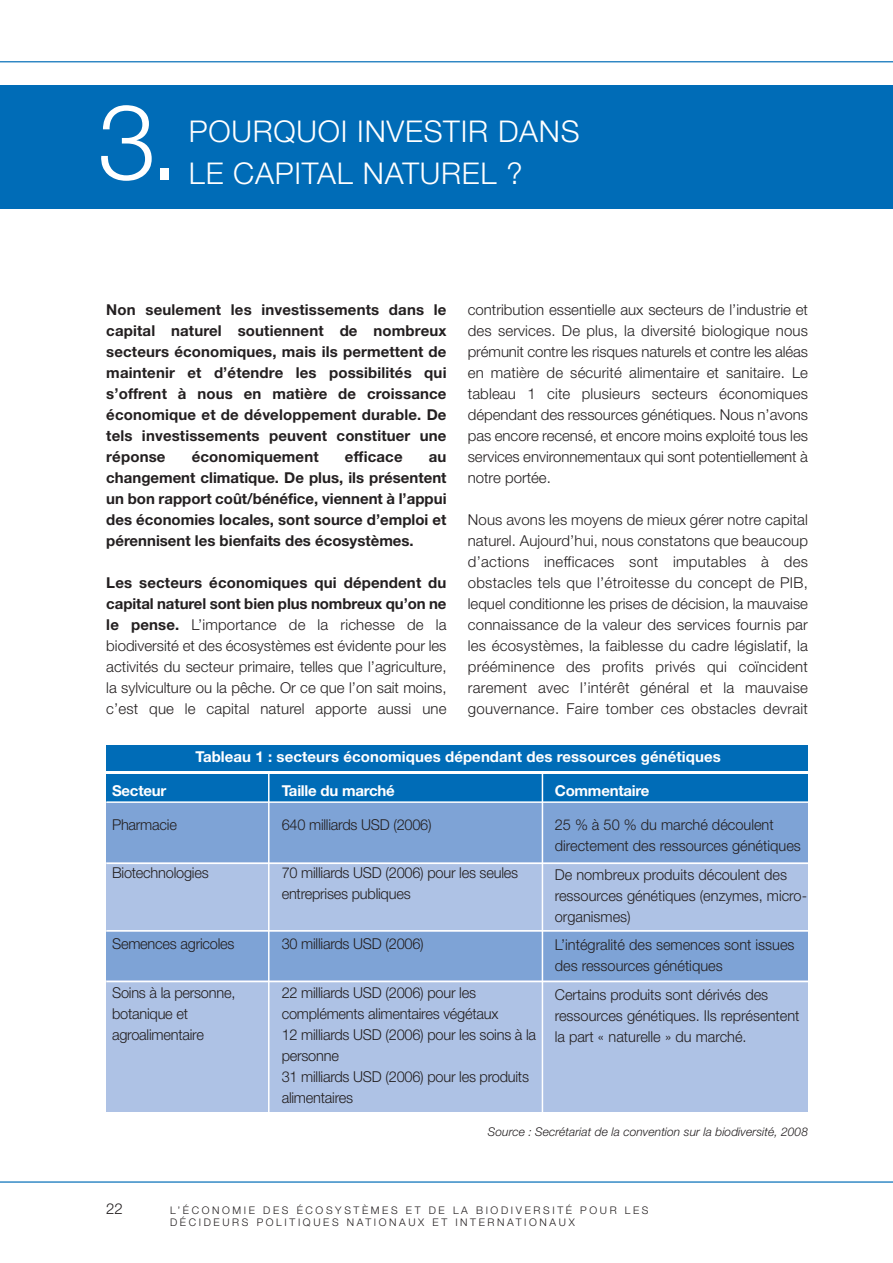
<style>
.page{position:relative;width:893px;height:1263px;background:#fff}
.page>*{position:absolute;margin:0;border:0;box-sizing:border-box;transform-origin:0 0}
.t1{font:300 105px "Helvetica Neue";color:#fff}
.t2{font:300 30px "Helvetica Neue";letter-spacing:.025em;color:#fff}
.t3{font:300 15px/21px "Helvetica Neue";color:#231f20}
.t4{font:700 15px/21px "Helvetica Neue";letter-spacing:.01em;color:#231f20;text-align:justify}
.t5{font:700 15px "Helvetica Neue";letter-spacing:.005em;color:#fff}
.t6{font:700 15px "Helvetica Neue";letter-spacing:-.015em;color:#fff}
.t7{font:italic 300 12px "Helvetica Neue";letter-spacing:.005em;color:#231f20}
.t8{font:300 10.5px/12px "Helvetica Neue";letter-spacing:.25em;color:#231f20}
.s1{font-weight:700}
</style>
<div class="page">
<div style="left:106px;top:913px;width:702px;height:199px;background:#aec2e5"></div>
<div style="left:106px;top:932px;width:702px;height:48px;background:#7ea3d6"></div>
<div style="left:106px;top:838px;width:702px;height:75px;background:#aec2e5"></div>
<div style="left:0;top:85px;width:892px;height:123px;background:#006cb7"></div>
<div style="left:106px;top:745px;width:702px;height:26px;background:#006cb7"></div>
<div style="left:106px;top:774px;width:702px;height:28px;background:#006cb7"></div>
<div style="left:106px;top:802px;width:702px;height:60px;background:#7ea3d6"></div>
<hr style="left:268px;top:773px;width:1px;height:343px;background:#fff">
<hr style="left:542px;top:772px;width:1px;height:347px;background:#fff">
<hr style="left:106px;top:863px;width:724px;height:1px;background:#fff">
<hr style="left:106px;top:981px;width:725px;height:1px;background:#fff">
<hr style="left:106px;top:930px;width:725px;height:2px;background:#fff">
<hr style="left:106px;top:801px;width:724px;height:2px;background:#fff">
<hr style="left:0;top:1181px;width:892px;height:2px;background:#006cb7">
<hr style="left:0;top:61px;width:892px;height:1px;background:#006cb7">
<h1 class="t1" style="left:98px;top:104px;width:83px">3.</h1>
<h2 class="t2" style="left:189px;top:120px;width:392px">POURQUOI INVESTIR DANS</h2>
<h2 class="t2" style="left:189px;top:162px;width:335px">LE CAPITAL NATUREL ?</h2>
<p class="t4" style="left:106px;top:301px;width:342px">Non seulement les investissements dans le capital naturel soutiennent de nombreux secteurs économiques, mais ils permettent de maintenir et d’étendre les possibilités qui s’offrent à nous en matière de croissance économique et de développement durable. De tels investissements peuvent constituer une réponse</p>
<p class="t4" style="left:192px;top:448px;width:128px">économiquement</p>
<p class="t4" style="left:345px;top:448px;width:59px">efficace</p>
<p class="t4" style="left:106px;top:448px;width:342px;text-indent:323px">au changement climatique. De plus, ils présentent un bon rapport coût/bénéfice, viennent à l’appui des économies locales, sont source d’emploi et pérennisent les bienfaits des écosystèmes.</p>
<p class="t3" style="left:106px;top:574px;width:342px;text-align:justify"><span class="s1">Les secteurs économiques qui dépendent du capital naturel sont bien plus nombreux qu’on ne le pense.</span> L’importance de la richesse de la biodiversité et des écosystèmes est évidente pour les activités du secteur primaire, telles que l’agriculture, la sylviculture ou la pêche. Or ce que l’on sait moins, c’est que le capital naturel apporte aussi une</p>
<p class="t3" style="left:468px;top:301px;width:342px;text-align:justify">contribution essentielle aux secteurs de l’industrie et des services. De plus, la diversité biologique nous prémunit contre les risques naturels et contre les aléas en matière de sécurité alimentaire et sanitaire. Le tableau 1 cite plusieurs secteurs économiques dépendant des ressources génétiques. Nous n’avons pas encore recensé, et encore moins exploité tous les services environnementaux qui sont potentiellement à notre portée.</p>
<p class="t3" style="left:468px;top:511px;width:342px;text-align:justify">Nous avons les moyens de mieux gérer notre capital naturel. Aujourd’hui, nous constatons que beaucoup d’actions inefficaces sont imputables à des obstacles tels que l’étroitesse du concept de PIB, lequel conditionne les prises de décision, la mauvaise connaissance de la valeur des services fournis par les écosystèmes, la faiblesse du cadre législatif, la prééminence des profits privés qui coïncident rarement avec l’intérêt général et la mauvaise gouvernance. Faire tomber ces obstacles devrait</p>
<p class="t5" style="left:195px;top:751px;width:527px">Tableau 1 : secteurs économiques dépendant des ressources génétiques</p>
<p class="t6" style="left:555px;top:785px;width:96px">Commentaire</p>
<p class="t3" style="left:555px;top:816px;width:248px">25 % à 50 % du marché découlent directement des ressources génétiques</p>
<p class="t3" style="left:555px;top:866px;width:254px">De nombreux produits découlent des ressources génétiques (enzymes, micro&shy;organismes)</p>
<p class="t3" style="left:555px;top:936px;width:241px">L’intégralité des semences sont issues des ressources génétiques</p>
<p class="t3" style="left:555px;top:986px;width:246px">Certains produits sont dérivés des ressources génétiques. Ils représentent la part « naturelle » du marché.</p>
<p class="t6" style="left:112px;top:785px;width:56px">Secteur</p>
<p class="t3" style="left:112px;top:816px;width:66px">Pharmacie</p>
<p class="t3" style="left:112px;top:864px;width:98px">Biotechnologies</p>
<p class="t6" style="left:282px;top:785px;width:115px">Taille du marché</p>
<p class="t3" style="left:282px;top:816px;width:151px">640 milliards USD (2006)</p>
<p class="t3" style="left:282px;top:864px;width:238px">70 milliards USD (2006) pour les seules entreprises publiques</p>
<p class="t3" style="left:282px;top:935px;width:144px">30 milliards USD (2006)</p>
<p class="t3" style="left:282px;top:984px;width:256px">22 milliards USD (2006) pour les compléments alimentaires végétaux<br>12 milliards USD (2006) pour les soins à la personne<br>31 milliards USD (2006) pour les produits alimentaires</p>
<p class="t3" style="left:112px;top:935px;width:124px">Semences agricoles</p>
<p class="t3" style="left:112px;top:984px;width:125px">Soins à la personne, botanique et agroalimentaire</p>
<p class="t7" style="left:488px;top:1127px;width:322px">Source : Secrétariat de la convention sur la biodiversité, 2008</p>
<p class="t3" style="left:106px;top:1199px;width:18px">22</p>
<p class="t8" style="left:170px;top:1205px;width:480px">L’ÉCONOMIE DES ÉCOSYSTÈMES ET DE LA BIODIVERSITÉ POUR LES<br>DÉCIDEURS POLITIQUES NATIONAUX ET INTERNATIONAUX</p>
</div>
